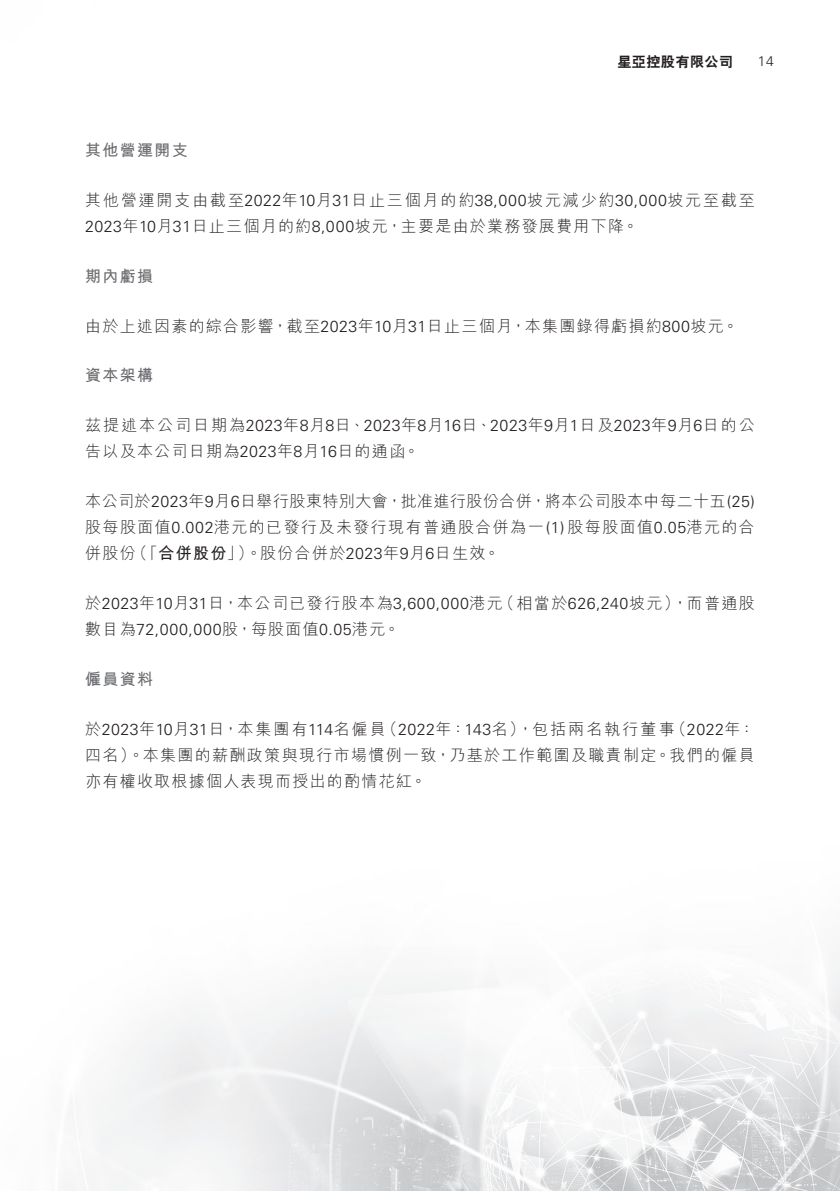
<style>
.page{position:relative;width:840px;height:1191px;background:#fff}
.page>*{position:absolute;margin:0;border:0;box-sizing:border-box;transform-origin:0 0}
.t1{font:300 16px/26px "M Hei HK";letter-spacing:.085em;color:#231f20;text-align:justify}
.t2{font:300 16px/26px "M Hei HK";letter-spacing:.115em;color:#231f20}
.t3{font:300 16px "Univers LT Std";letter-spacing:.05em;color:#231f20}
.t4{font:700 16px "M Hei HK";letter-spacing:.085em;color:#6c6d70}
.t5{font:800 14px "C Hei 2 HK";letter-spacing:.04em;color:#231f20}
.t6{font:300 14px "Univers LT Std";color:#231f20}
.s1{font-family:"Univers LT Std"}
.s2{font-weight:700}
.s3{font-family:"M Hei HK"}
</style>
<div class="page">
<img style="left:63px;top:964px;width:776px;height:227px">
<p class="t5" style="left:617px;top:55px;width:117px">星亞控股有限公司</p>
<p class="t6" style="left:757px;top:53px;width:18px">14</p>
<p class="t4" style="left:85px;top:139px;width:104px">其他營運開支</p>
<p class="t2" style="left:85px;top:187px;width:671px">其他營運開支由截至<span class="s1">2022</span>年<span class="s1">10</span>月<span class="s1">31</span>日止三個月的約<span class="s1">38,000</span>坡元減少約<span class="s1">30,000</span>坡元至截至<br><span class="s1">2023</span>年<span class="s1">10</span>月<span class="s1">31</span>日止三個月的約<span class="s1">8,000</span>坡元，主要是由於業務發展費用下降。</p>
<p class="t4" style="left:85px;top:264px;width:69px">期內虧損</p>
<p class="t1" style="left:85px;top:312px;width:654px">由於上述因素的綜合影響，截至<span class="s1">2023</span>年<span class="s1">10</span>月<span class="s1">31</span>日止三個月，本集團錄得虧損約<span class="s1">800</span>坡元。</p>
<p class="t4" style="left:85px;top:364px;width:69px">資本架構</p>
<p class="t1" style="left:85px;top:412px;width:671px">茲提述本公司日期為<span class="s1">2023</span>年<span class="s1">8</span>月<span class="s1">8</span>日、<span class="s1">2023</span>年<span class="s1">8</span>月<span class="s1">16</span>日、<span class="s1">2023</span>年<span class="s1">9</span>月<span class="s1">1</span>日及<span class="s1">2023</span>年<span class="s1">9</span>月<span class="s1">6</span>日的公告以及本公司日期為<span class="s1">2023</span>年<span class="s1">8</span>月<span class="s1">16</span>日的通函。</p>
<p class="t1" style="left:85px;top:488px;width:671px">本公司於<span class="s1">2023</span>年<span class="s1">9</span>月<span class="s1">6</span>日舉行股東特別大會，批准進行股份合併，將本公司股本中每二十五<span class="s1">(25)</span>股每股面值<span class="s1">0.002</span>港元的已發行及未發行現有普通股合併為一<span class="s1">(1)</span>股每股面值<span class="s1">0.05</span>港元的合併股份（「<span class="s2">合併股份</span>」）。股份合併於<span class="s1">2023</span>年<span class="s1">9</span>月<span class="s1">6</span>日生效。</p>
<p class="t1" style="left:85px;top:590px;width:670px">於<span class="s1">2023</span>年<span class="s1">10</span>月<span class="s1">31</span>日，本公司已發行股本為<span class="s1">3,600,000</span>港元（相當於<span class="s1">626,240</span>坡元），而普通股</p>
<p class="t3" style="left:85px;top:619px;width:316px"><span class="s3">數目為</span>72,000,000<span class="s3">股，每股面值</span>0.05<span class="s3">港元。</span></p>
<p class="t4" style="left:85px;top:667px;width:69px">僱員資料</p>
<p class="t1" style="left:85px;top:715px;width:670px">於<span class="s1">2023</span>年<span class="s1">10</span>月<span class="s1">31</span>日，本集團有<span class="s1">114</span>名僱員（<span class="s1">2022</span>年：<span class="s1">143</span>名），包括兩名執行董事（<span class="s1">2022</span>年：四名）。本集團的薪酬政策與現行市場慣例一致，乃基於工作範圍及職責制定。我們的僱員亦有權收取根據個人表現而授出的酌情花紅。</p>
</div>
